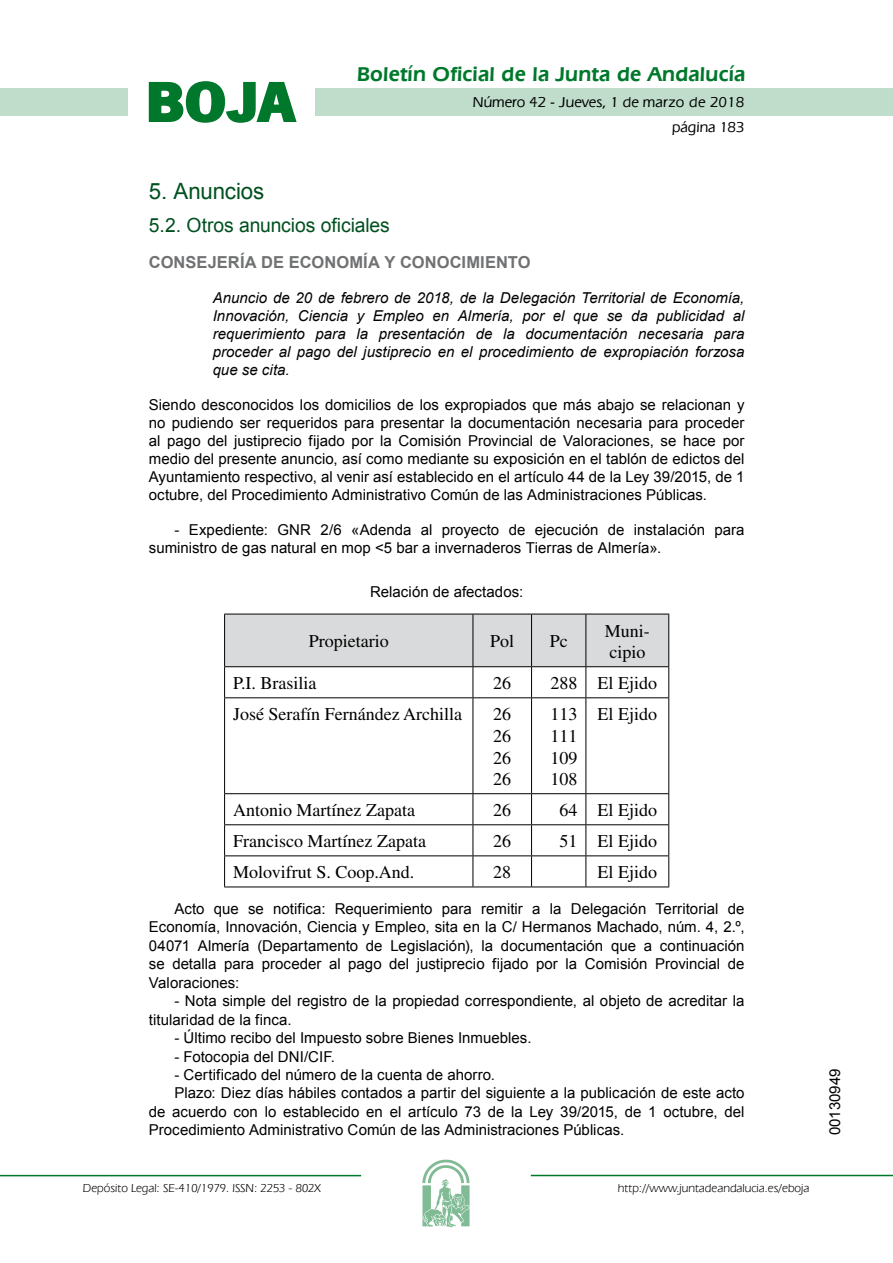
<style>
.page{position:relative;width:893px;height:1263px;background:#fff}
.page>*{position:absolute;margin:0;border:0;box-sizing:border-box;transform-origin:0 0}
.t1{font:700 57.75px "News Got T";color:#00782c;scale:1.14 1}
.t2{font:22.5px "Arial";letter-spacing:-.005em;color:#00501f}
.t3{font:600 21px "Eras IT Cby BT";letter-spacing:.01em;color:#00782c}
.t4{font:19.5px "Arial";letter-spacing:-.005em;color:#00501f}
.t5{font:18px/21.6px "Times";color:#000;text-align:justify}
.t6{font:700 16.5px "Arial";letter-spacing:.005em;color:#707173}
.t7{font:15px/18px "Arial";color:#000;text-align:justify}
.t8{font:italic 15px/18px "Arial";color:#000;text-align:justify}
.t9{font:500 15px/24.5px "Eras IT Cby BT";color:#000;text-align:right}
.t10{font:12px "Eras IT Cby BT";color:#000}
</style>
<div class="page">
<div style="left:315px;top:88px;width:577px;height:28px;background:#bfddca"></div>
<div style="left:0;top:88px;width:128px;height:28px;background:#bfddca"></div>
<hr style="left:0;top:1175px;width:361px;height:1px;background:#00782c">
<svg style="left:422px;top:1159px;width:47px;height:68px"></svg>
<hr style="left:531px;top:1175px;width:361px;height:1px;background:#00782c">
<svg style="left:148px;top:81px;width:149px;height:42px"></svg>
<div style="left:225px;top:615px;width:443px;height:51px;background:#d9dadb"></div>
<hr style="left:224px;top:614px;width:249px;height:1px;background:#000">
<hr style="left:224px;top:614px;width:1px;height:52px;background:#000">
<hr style="left:473px;top:614px;width:58px;height:1px;background:#000">
<hr style="left:472px;top:614px;width:1px;height:52px;background:#000">
<hr style="left:531px;top:614px;width:55px;height:1px;background:#000">
<hr style="left:531px;top:614px;width:1px;height:52px;background:#000">
<hr style="left:586px;top:614px;width:83px;height:1px;background:#000">
<hr style="left:585px;top:614px;width:1px;height:52px;background:#000">
<hr style="left:668px;top:614px;width:1px;height:52px;background:#000">
<hr style="left:224px;top:666px;width:249px;height:1px;background:#000">
<hr style="left:224px;top:667px;width:1px;height:30px;background:#000">
<hr style="left:473px;top:666px;width:58px;height:1px;background:#000">
<hr style="left:472px;top:667px;width:1px;height:30px;background:#000">
<hr style="left:531px;top:666px;width:55px;height:1px;background:#000">
<hr style="left:531px;top:667px;width:1px;height:30px;background:#000">
<hr style="left:586px;top:666px;width:83px;height:1px;background:#000">
<hr style="left:585px;top:667px;width:1px;height:30px;background:#000">
<hr style="left:668px;top:667px;width:1px;height:30px;background:#000">
<hr style="left:224px;top:697px;width:249px;height:1px;background:#000">
<hr style="left:224px;top:698px;width:1px;height:95px;background:#000">
<hr style="left:473px;top:697px;width:58px;height:1px;background:#000">
<hr style="left:472px;top:698px;width:1px;height:95px;background:#000">
<hr style="left:531px;top:697px;width:55px;height:1px;background:#000">
<hr style="left:531px;top:698px;width:1px;height:95px;background:#000">
<hr style="left:586px;top:697px;width:83px;height:1px;background:#000">
<hr style="left:585px;top:698px;width:1px;height:95px;background:#000">
<hr style="left:668px;top:698px;width:1px;height:95px;background:#000">
<hr style="left:224px;top:793px;width:249px;height:1px;background:#000">
<hr style="left:224px;top:794px;width:1px;height:30px;background:#000">
<hr style="left:473px;top:793px;width:58px;height:1px;background:#000">
<hr style="left:472px;top:794px;width:1px;height:30px;background:#000">
<hr style="left:531px;top:793px;width:55px;height:1px;background:#000">
<hr style="left:531px;top:794px;width:1px;height:30px;background:#000">
<hr style="left:586px;top:793px;width:83px;height:1px;background:#000">
<hr style="left:585px;top:794px;width:1px;height:30px;background:#000">
<hr style="left:668px;top:794px;width:1px;height:30px;background:#000">
<hr style="left:224px;top:824px;width:249px;height:1px;background:#000">
<hr style="left:224px;top:825px;width:1px;height:31px;background:#000">
<hr style="left:473px;top:824px;width:58px;height:1px;background:#000">
<hr style="left:472px;top:825px;width:1px;height:31px;background:#000">
<hr style="left:531px;top:824px;width:55px;height:1px;background:#000">
<hr style="left:531px;top:825px;width:1px;height:31px;background:#000">
<hr style="left:586px;top:824px;width:83px;height:1px;background:#000">
<hr style="left:585px;top:825px;width:1px;height:31px;background:#000">
<hr style="left:668px;top:825px;width:1px;height:31px;background:#000">
<hr style="left:224px;top:856px;width:249px;height:1px;background:#000">
<hr style="left:224px;top:856px;width:1px;height:31px;background:#000">
<hr style="left:473px;top:856px;width:58px;height:1px;background:#000">
<hr style="left:472px;top:856px;width:1px;height:31px;background:#000">
<hr style="left:531px;top:856px;width:55px;height:1px;background:#000">
<hr style="left:531px;top:856px;width:1px;height:31px;background:#000">
<hr style="left:586px;top:856px;width:83px;height:1px;background:#000">
<hr style="left:585px;top:856px;width:1px;height:31px;background:#000">
<hr style="left:668px;top:856px;width:1px;height:31px;background:#000">
<hr style="left:224px;top:887px;width:249px;height:1px;background:#000">
<hr style="left:473px;top:887px;width:58px;height:1px;background:#000">
<hr style="left:531px;top:887px;width:55px;height:1px;background:#000">
<hr style="left:586px;top:887px;width:83px;height:1px;background:#000">
<h1 class="t1" style="left:145px;top:68px;width:133px">BOJA</h1>
<h3 class="t3" style="left:357px;top:62px;width:390px">Boletín Oficial de la Junta de Andalucía</h3>
<p class="t9" style="left:473px;top:90px;width:273px">Número 42 - Jueves, 1 de marzo de 2018 página 183</p>
<h2 class="t2" style="left:149px;top:177px;width:117px">5. Anuncios</h2>
<h3 class="t4" style="left:149px;top:212px;width:242px">5.2. Otros anuncios oficiales</h3>
<p class="t6" style="left:149px;top:251px;width:383px">CONSEJERÍA DE ECONOMÍA Y CONOCIMIENTO</p>
<p class="t8" style="left:213px;top:289px;width:533px">Anuncio de 20 de febrero de 2018, de la Delegación Territorial de Economía, Innovación, Ciencia y Empleo en Almería, por el que se da publicidad al requerimiento para la presentación de la documentación necesaria para proceder al pago del justiprecio en el procedimiento de expropiación forzosa que se cita.</p>
<p class="t7" style="left:149px;top:396px;width:597px">Siendo desconocidos los domicilios de los expropiados que más abajo se relacionan y no pudiendo ser requeridos para presentar la documentación necesaria para proceder al pago del justiprecio fijado por la Comisión Provincial de Valoraciones, se hace por medio del presente anuncio, así como mediante su exposición en el tablón de edictos del Ayuntamiento respectivo, al venir así establecido en el artículo 44 de la Ley 39/2015, de 1 octubre, del Procedimiento Administrativo Común de las Administraciones Públicas.</p>
<p class="t7" style="left:149px;top:521px;width:597px;text-indent:26px">- Expediente: GNR 2/6 «Adenda al proyecto de ejecución de instalación para suministro de gas natural en mop &lt;5 bar a invernaderos Tierras de Almería».</p>
<p class="t7" style="left:370px;top:583px;width:154px">Relación de afectados:</p>
<p class="t5" style="left:309px;top:631px;width:81px">Propietario</p>
<p class="t5" style="left:490px;top:631px;width:26px">Pol</p>
<p class="t5" style="left:549px;top:631px;width:19px">Pc</p>
<p class="t5" style="left:605px;top:620px;width:46px">Muni&shy;cipio</p>
<p class="t5" style="left:233px;top:672px;width:85px">P.I. Brasilia</p>
<p class="t5" style="left:493px;top:672px;width:19px">26</p>
<p class="t5" style="left:550px;top:672px;width:108px">288 El Ejido</p>
<p class="t5" style="left:233px;top:703px;width:231px">José Serafín Fernández Archilla</p>
<p class="t5" style="left:493px;top:703px;width:19px">26<br>26<br>26<br>26</p>
<p class="t5" style="left:550px;top:703px;width:28px">113<br>111<br>109<br>108</p>
<p class="t5" style="left:597px;top:703px;width:61px">El Ejido</p>
<p class="t5" style="left:233px;top:799px;width:183px">Antonio Martínez Zapata</p>
<p class="t5" style="left:493px;top:799px;width:19px">26</p>
<p class="t5" style="left:559px;top:799px;width:99px">64 El Ejido</p>
<p class="t5" style="left:233px;top:830px;width:194px">Francisco Martínez Zapata</p>
<p class="t5" style="left:493px;top:830px;width:19px">26</p>
<p class="t5" style="left:559px;top:830px;width:99px">51 El Ejido</p>
<p class="t5" style="left:233px;top:862px;width:183px">Molovifrut S. Coop.And.</p>
<p class="t5" style="left:493px;top:862px;width:19px">28</p>
<p class="t5" style="left:597px;top:862px;width:61px">El Ejido</p>
<p class="t7" style="left:149px;top:899px;width:597px;line-height:18.5px;text-indent:26px">Acto que se notifica: Requerimiento para remitir a la Delegación Territorial de Economía, Innovación, Ciencia y Empleo, sita en la C/ Hermanos Machado, núm. 4, 2.º, 04071 Almería (Departamento de Legislación), la documentación que a continuación se detalla para proceder al pago del justiprecio fijado por la Comisión Provincial de Valoraciones:</p>
<p class="t7" style="left:149px;top:992px;width:597px;line-height:18.5px;text-indent:26px">- Nota simple del registro de la propiedad correspondiente, al objeto de acreditar la titularidad de la finca.</p>
<p class="t7" style="left:174px;top:1029px;width:358px">- Último recibo del Impuesto sobre Bienes Inmuebles.</p>
<p class="t7" style="left:174px;top:1047px;width:162px">- Fotocopia del DNI/CIF.</p>
<p class="t7" style="left:174px;top:1066px;width:322px">- Certificado del número de la cuenta de ahorro.</p>
<p class="t7" style="left:174px;top:1084px;width:571px">Plazo: Diez días hábiles contados a partir del siguiente a la publicación de este acto</p>
<p class="t7" style="left:149px;top:1103px;width:597px">de acuerdo con lo establecido en el artículo 73 de la Ley 39/2015, de 1 octubre, del</p>
<p class="t7" style="left:149px;top:1121px;width:477px">Procedimiento Administrativo Común de las Administraciones Públicas.</p>
<p class="t10" style="left:83px;top:1181px;width:239px">Depósito Legal: SE-410/1979. ISSN: 2253 - 802X</p>
<p class="t10" style="left:618px;top:1181px;width:193px">http://www.juntadeandalucia.es/eboja</p>
<p class="t7" style="left:826px;top:1135px;width:68px;rotate:-90deg">00130949</p>
</div>
